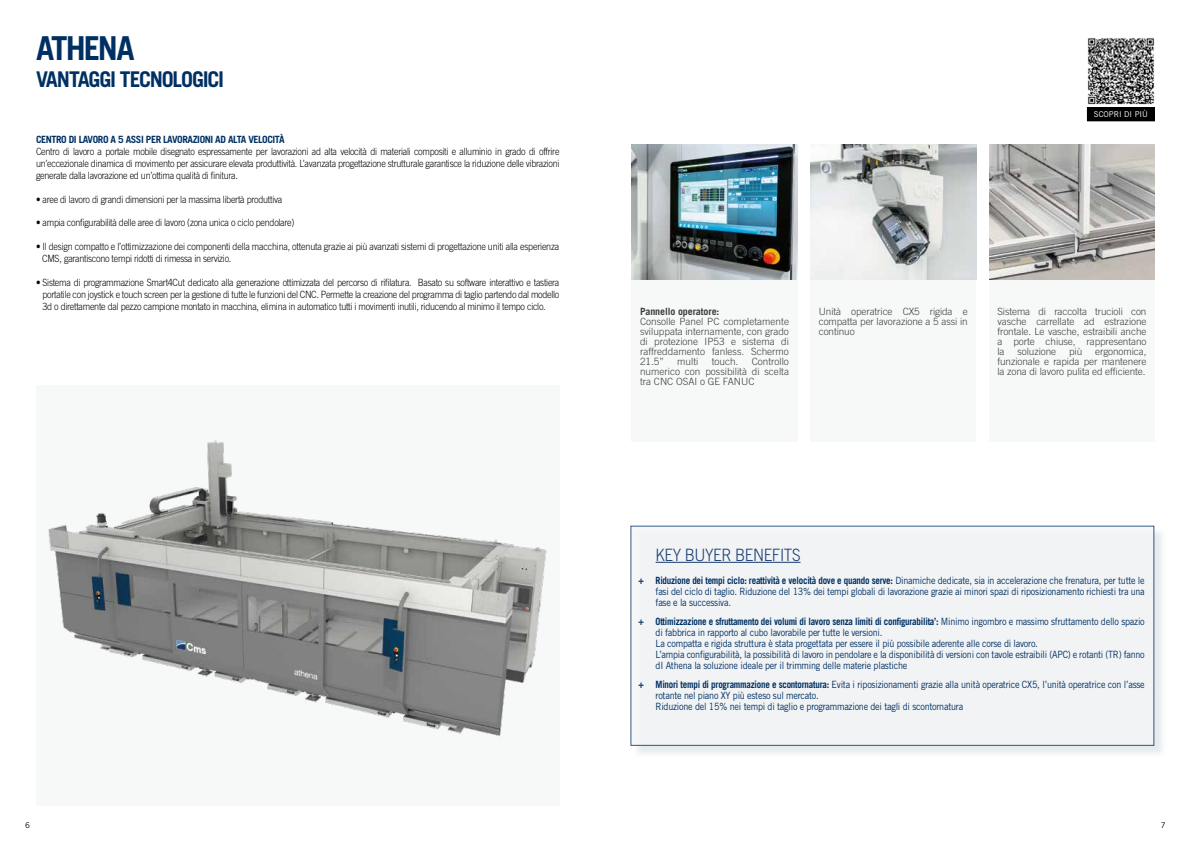
<style>
.page{position:relative;width:1191px;height:842px;background:#fff}
.page>*{position:absolute;margin:0;border:0;box-sizing:border-box;transform-origin:0 0}
.t1{font:700 33px "Trade Gothic LT Std";letter-spacing:-.065em;color:#003063}
.t2{font:700 21.7px "Trade Gothic LT Std";letter-spacing:-.06em;color:#003063}
.t3{font:300 17px "Trade Gothic LT Std";letter-spacing:-.025em;color:#183c6f;scale:.9 1}
.t4{font:300 10px/11.9px "Trade Gothic LT Std";letter-spacing:-.03em;color:#000;text-align:justify;scale:.9 1}
.t5{font:10px/11px "Trade Gothic LT Std";letter-spacing:-.025em;color:#003063;scale:.9 1}
.t6{font:300 10px/10px "Trade Gothic LT Std";letter-spacing:-.01em;color:#3c3c3b;text-align:justify}
.t7{font:700 10px "Trade Gothic LT Std";letter-spacing:-.04em;color:#003063}
.t8{font:700 10px "Trade Gothic LT Std";letter-spacing:-.01em;color:#3c3c3b}
.t9{font:8px "Trade Gothic LT Std";color:#fff}
.t10{font:8px "Trade Gothic LT Std";color:#000}
.s1{font-weight:700;color:#183c6f}
.s2{font-weight:700}
</style>
<div class="page">
<div style="left:36px;top:386px;width:523px;height:420px;background:#f7f9f9"></div>
<div style="left:630px;top:280px;width:167px;height:161px;background:#f7f9f9"></div>
<div style="left:810px;top:280px;width:166px;height:161px;background:#f7f9f9"></div>
<div style="left:989px;top:280px;width:166px;height:161px;background:#f7f9f9"></div>
<img style="left:810px;top:145px;width:166px;height:135px">
<img style="left:989px;top:145px;width:166px;height:135px">
<img style="left:631px;top:145px;width:166px;height:135px">
<img style="left:48px;top:440px;width:499px;height:297px">
<div style="left:632px;top:527px;width:534px;height:231px;background:#d8dfe3;opacity:.75"></div>
<div style="left:630px;top:526px;width:524px;height:220px;background:#f4f6f7"></div>
<hr style="left:655px;top:562px;width:145px;height:1px;background:#183c6f">
<img style="left:1087px;top:38px;width:68px;height:67px">
<div style="left:1087px;top:108px;width:67px;height:13px;background:#000"></div>
<div style="left:1087px;top:107px;width:68px;height:14px;border:1px solid #000"></div>
<h1 class="t1" style="left:36px;top:28px;width:100px">ATHENA</h1>
<h2 class="t2" style="left:36px;top:65px;width:190px">VANTAGGI TECNOLOGICI</h2>
<p class="t7" style="left:36px;top:133px;width:250px">CENTRO DI LAVORO A 5 ASSI PER LAVORAZIONI AD ALTA VELOCITÀ</p>
<p class="t4" style="left:36px;top:145px;width:583px">Centro di lavoro a portale mobile disegnato espressamente per lavorazioni ad alta velocità di materiali compositi e alluminio in grado di offrire un’eccezionale dinamica di movimento per assicurare elevata produttività. L’avanzata progettazione strutturale garantisce la riduzione delle vibrazioni generate dalla lavorazione ed un’ottima qualità di finitura.</p>
<p class="t4" style="left:36px;top:193px;width:275px">• aree di lavoro di grandi dimensioni per la massima libertà produttiva</p>
<p class="t4" style="left:36px;top:217px;width:289px">• ampia configurabilità delle aree di lavoro (zona unica o ciclo pendolare)</p>
<p class="t4" style="left:42px;top:241px;width:576px;text-indent:-6px">• Il design compatto e l’ottimizzazione dei componenti della macchina, ottenuta grazie ai più avanzati sistemi di progettazione uniti alla esperienza<br>CMS, garantiscono tempi ridotti di rimessa in servizio.</p>
<p class="t4" style="left:43px;top:276px;width:576px;text-indent:-7px">• Sistema di programmazione Smart4Cut dedicato alla generazione ottimizzata del percorso di rifilatura. Basato su software interattivo e tastiera portatile con joystick e touch screen per la gestione di tutte le funzioni del CNC. Permette la creazione del programma di taglio partendo dal modello 3d o direttamente dal pezzo campione montato in macchina, elimina in automatico tutti i movimenti inutili, riducendo al minimo il tempo ciclo.</p>
<p class="t9" style="left:1093px;top:109px;width:56px">SCOPRI DI PIÙ</p>
<p class="t8" style="left:640px;top:305px;width:81px">Pannello operatore:</p>
<p class="t6" style="left:640px;top:316px;width:150px">Consolle Panel PC completamente sviluppata internamente, con grado di protezione IP53 e sistema di raffreddamento fanless. Schermo 21.5”</p>
<p class="t6" style="left:640px;top:356px;width:150px;text-indent:112px">Controllo numerico con possibilità di scelta tra CNC OSAI o GE FANUC</p>
<p class="t6" style="left:677px;top:356px;width:23px">multi</p>
<p class="t6" style="left:711px;top:356px;width:28px">touch.</p>
<p class="t6" style="left:818px;top:306px;width:150px">Unità operatrice CX5 rigida e compatta per lavorazione a 5 assi in continuo</p>
<p class="t6" style="left:997px;top:306px;width:150px">Sistema di raccolta trucioli con vasche carrellate ad estrazione frontale. Le vasche, estraibili anche a porte chiuse, rappresentano la</p>
<p class="t6" style="left:997px;top:346px;width:150px;text-indent:98px">ergonomica, funzionale e rapida per mantenere la zona di lavoro pulita ed efficiente.</p>
<p class="t6" style="left:1017px;top:346px;width:40px">soluzione</p>
<p class="t6" style="left:1069px;top:346px;width:15px">più</p>
<h3 class="t3" style="left:655px;top:544px;width:162px">KEY BUYER BENEFITS</h3>
<p class="t5" style="left:655px;top:575px;width:545px;text-align:justify;text-indent:-17px"><span class="s1">+</span> <span class="s2">Riduzione dei tempi ciclo: reattività e velocità dove e quando serve:</span> Dinamiche dedicate, sia in accelerazione che frenatura, per tutte le fasi del ciclo di taglio. Riduzione del 13% dei tempi globali di lavorazione grazie ai minori spazi di riposizionamento richiesti tra una fase e la successiva.</p>
<p class="t5" style="left:655px;top:616px;width:545px;text-indent:-17px"><span class="s1">+</span> <span class="s2">Ottimizzazione e sfruttamento dei volumi di lavoro senza limiti di configurabilita’:</span> Minimo ingombro e massimo sfruttamento dello spazio di fabbrica in rapporto al cubo lavorabile per tutte le versioni.<br>La compatta e rigida struttura è stata progettata per essere il più possibile aderente alle corse di lavoro.<br>L’ampia configurabilità, la possibilità di lavoro in pendolare e la disponibilità di versioni con tavole estraibili (APC) e rotanti (TR) fanno dI Athena la soluzione ideale per il trimming delle materie plastiche</p>
<p class="t5" style="left:655px;top:679px;width:545px;text-indent:-17px"><span class="s1">+</span> <span class="s2">Minori tempi di programmazione e scontornatura:</span> Evita i riposizionamenti grazie alla unità operatrice CX5, l’unità operatrice con l’asse rotante nel piano XY più esteso sul mercato.<br>Riduzione del 15% nei tempi di taglio e programmazione dei tagli di scontornatura</p>
<p class="t10" style="left:25px;top:820px;width:6px">6</p>
<p class="t10" style="left:1160px;top:820px;width:6px">7</p>
</div>
